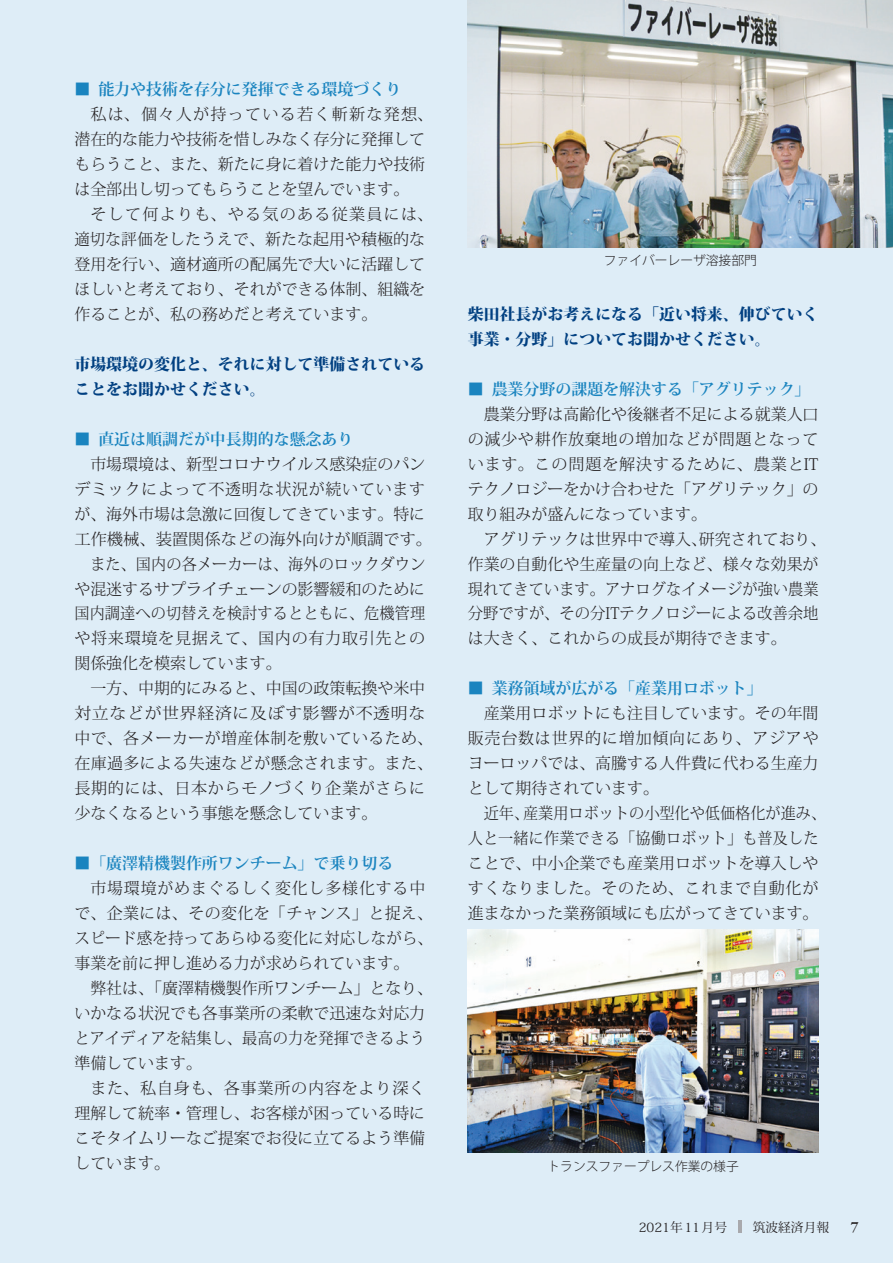
<style>
.page{position:relative;width:893px;height:1263px;background:#deedf7}
.page>*{position:absolute;margin:0;border:0;box-sizing:border-box;transform-origin:0 0}
.t1{font:300 15.9px/25px "Koz Min Pr 6 N";color:#231f20}
.t2{font:300 15.9px/25px "Koz Min Pr 6 N";color:#231f20;scale:.95 1}
.t3{font:700 15.9px "Koz Min Pr 6 N";color:#1a84bf}
.t4{font:800 15.9px/25px "Koz Min Pr 6 N";color:#014081}
.t5{font:300 15.9px "Koz Min Pr 6 N";letter-spacing:.025em;color:#231f20}
.t6{font:300 15.9px "Koz Min Pr 6 N";letter-spacing:.04em;color:#231f20}
.t7{font:300 15.9px "Koz Min Pr 6 N";letter-spacing:.05em;color:#231f20}
.t8{font:300 15.9px "Koz Min Pr 6 N";letter-spacing:.04em;color:#231f20;scale:1.06 1}
.t9{font:600 15.9px "Garamond Premr Pro";color:#231f20}
.t10{font:300 12.75px "Koz Go Pr 6 N";color:#231f20}
.t11{font:12.75px "Koz Min Pr 6 N";color:#231f20}
</style>
<div class="page">
<img style="left:468px;top:0;width:425px;height:247px">
<img style="left:468px;top:929px;width:351px;height:223px">
<svg style="left:738px;top:1220px;width:3px;height:13px"></svg>
<p class="t3" style="left:74px;top:80px;width:328px">■ 能力や技術を存分に発揮できる環境づくり</p>
<p class="t1" style="left:74px;top:102px;width:360px;text-indent:16px">私は、個々人が持っている若く斬新な発想、潜在的な能力や技術を惜しみなく存分に発揮してもらうこと、また、新たに身に着けた能力や技術は全部出し切ってもらうことを望んでいます。</p>
<p class="t1" style="left:74px;top:202px;width:360px;text-indent:16px">そして何よりも、やる気のある従業員には、適切な評価をしたうえで、新たな起用や積極的な登用を行い、適材適所の配属先で大いに活躍してほしいと考えており、それができる体制、組織を作ることが、私の務めだと考えています。</p>
<p class="t4" style="left:74px;top:352px;width:352px">市場環境の変化と、それに対して準備されていることをお聞かせください。</p>
<p class="t3" style="left:74px;top:430px;width:281px">■　直近は順調だが中長期的な懸念あり</p>
<p class="t1" style="left:90px;top:452px;width:336px">市場環境は、新型コロナウイルス感染症のパン</p>
<p class="t7" style="left:74px;top:480px;width:352px">デミックによって不透明な状況が続いています</p>
<p class="t1" style="left:74px;top:502px;width:352px">が、海外市場は急激に回復してきています。特に</p>
<p class="t1" style="left:74px;top:526px;width:359px">工作機械、装置関係などの海外向けが順調です。</p>
<p class="t2" style="left:90px;top:551px;width:354px">また、国内の各メーカーは、海外のロックダウン</p>
<p class="t1" style="left:74px;top:576px;width:352px">や混迷するサプライチェーンの影響緩和のために</p>
<p class="t2" style="left:74px;top:601px;width:371px">国内調達への切替えを検討するとともに、危機管理</p>
<p class="t6" style="left:74px;top:630px;width:352px">や将来環境を見据えて、国内の有力取引先との</p>
<p class="t1" style="left:74px;top:651px;width:209px">関係強化を模索しています。</p>
<p class="t1" style="left:90px;top:676px;width:336px">一方、中期的にみると、中国の政策転換や米中</p>
<p class="t8" style="left:74px;top:705px;width:333px">対立などが世界経済に及ぼす影響が不透明な</p>
<p class="t5" style="left:74px;top:730px;width:360px">中で、各メーカーが増産体制を敷いているため、</p>
<p class="t5" style="left:74px;top:755px;width:360px">在庫過多による失速などが懸念されます。また、</p>
<p class="t6" style="left:74px;top:779px;width:352px">長期的には、日本からモノづくり企業がさらに</p>
<p class="t1" style="left:74px;top:801px;width:304px">少なくなるという事態を懸念しています。</p>
<p class="t3" style="left:74px;top:854px;width:320px">■「廣澤精機製作所ワンチーム」で乗り切る</p>
<p class="t1" style="left:74px;top:876px;width:360px;text-indent:16px">市場環境がめまぐるしく変化し多様化する中で、企業には、その変化を「チャンス」と捉え、スピード感を持ってあらゆる変化に対応しながら、事業を前に押し進める力が求められています。</p>
<p class="t1" style="left:74px;top:976px;width:360px;text-indent:16px">弊社は、「廣澤精機製作所ワンチーム」となり、いかなる状況でも各事業所の柔軟で迅速な対応力とアイディアを結集し、最高の力を発揮できるよう準備しています。</p>
<p class="t1" style="left:74px;top:1076px;width:352px;text-align:justify;text-indent:16px">また、私自身も、各事業所の内容をより深く理解して統率・管理し、お客様が困っている時にこそタイムリーなご提案でお役に立てるよう準備しています。</p>
<p class="t10" style="left:604px;top:253px;width:155px">ファイバーレーザ溶接部門</p>
<p class="t4" style="left:468px;top:302px;width:352px">柴田社長がお考えになる「近い将来、伸びていく事業・分野」についてお聞かせください。</p>
<p class="t3" style="left:468px;top:380px;width:344px">■ 農業分野の課題を解決する「アグリテック」</p>
<p class="t1" style="left:468px;top:402px;width:352px;text-align:justify;text-indent:16px">農業分野は高齢化や後継者不足による就業人口の減少や耕作放棄地の増加などが問題となっています。この問題を解決するために、農業とITテクノロジーをかけ合わせた「アグリテック」の取り組みが盛んになっています。</p>
<p class="t1" style="left:468px;top:526px;width:360px;text-indent:16px">アグリテックは世界中で導入、研究されており、作業の自動化や生産量の向上など、様々な効果が現れてきています。アナログなイメージが強い農業分野ですが、その分ITテクノロジーによる改善余地は大きく、これからの成長が期待できます。</p>
<p class="t3" style="left:468px;top:680px;width:296px">■ 業務領域が広がる「産業用ロボット」</p>
<p class="t1" style="left:468px;top:701px;width:352px;text-align:justify;text-indent:16px">産業用ロボットにも注目しています。その年間販売台数は世界的に増加傾向にあり、アジアやヨーロッパでは、高騰する人件費に代わる生産力として期待されています。</p>
<p class="t2" style="left:468px;top:801px;width:379px;text-indent:16px">近年、産業用ロボットの小型化や低価格化が進み、人と一緒に作業できる「協働ロボット」も普及したことで、中小企業でも産業用ロボットを導入しやすくなりました。そのため、これまで自動化が進まなかった業務領域にも広がってきています。</p>
<p class="t10" style="left:547px;top:1159px;width:193px">トランスファープレス作業の様子</p>
<p class="t11" style="left:639px;top:1220px;width:192px">2021年 11月号　　筑波経済月報</p>
<p class="t9" style="left:851px;top:1217px;width:9px">7</p>
</div>
